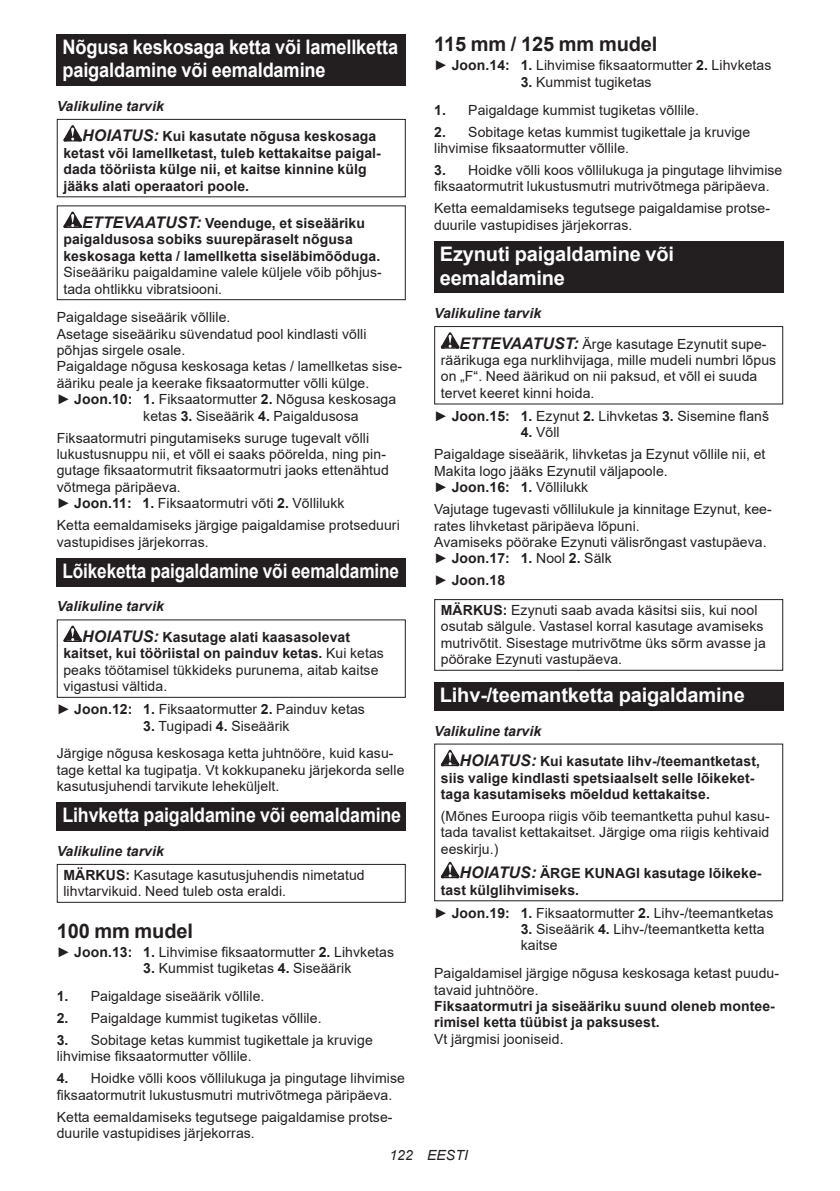
<style>
.page{position:relative;width:840px;height:1191px;background:#fff}
.page>*{position:absolute;margin:0;border:0;box-sizing:border-box;transform-origin:0 0}
.t1{font:700 20px/23.4px "Arial";letter-spacing:-.01em;color:#fff}
.t2{font:700 20px/23.4px "Arial";letter-spacing:-.01em;color:#fff;scale:.91 1}
.t3{font:700 20px "Arial";letter-spacing:-.01em;color:#fff;scale:.86 1}
.t4{font:700 20px "Arial";letter-spacing:-.01em;color:#fff;scale:.89 1}
.t5{font:700 20px "Arial";letter-spacing:-.01em;color:#231f20}
.t6{font:14px/16.4px "Arial";letter-spacing:.005em;color:#231f20}
.t7{font:700 14px/16.4px "Arial";letter-spacing:.005em;color:#231f20}
.t8{font:italic 14px "Arial";letter-spacing:.005em;color:#231f20}
.s1{font-style:italic}
.s2{font-style:italic;font-size:16px}
.s3{font-weight:700}
.s4{font-weight:700;font-style:italic}
.s5{font-weight:700;font-style:italic;font-size:16px}
</style>
<div class="page">
<div style="left:57px;top:34px;width:348px;height:52px;background:#231f20"></div>
<svg style="left:63px;top:125px;width:19px;height:16px"></svg>
<div style="left:57px;top:119px;width:348px;height:78px;border:1px solid #231f20"></div>
<svg style="left:63px;top:212px;width:19px;height:16px"></svg>
<div style="left:57px;top:205px;width:348px;height:95px;border:1px solid #231f20"></div>
<div style="left:57px;top:558px;width:348px;height:28px;background:#231f20"></div>
<svg style="left:63px;top:625px;width:19px;height:17px"></svg>
<div style="left:57px;top:619px;width:348px;height:79px;border:1px solid #231f20"></div>
<div style="left:57px;top:802px;width:348px;height:29px;background:#231f20"></div>
<div style="left:57px;top:864px;width:348px;height:38px;border:1px solid #231f20"></div>
<div style="left:434px;top:241px;width:348px;height:52px;background:#231f20"></div>
<svg style="left:440px;top:332px;width:19px;height:17px"></svg>
<div style="left:434px;top:326px;width:348px;height:78px;border:1px solid #231f20"></div>
<div style="left:434px;top:599px;width:348px;height:72px;border:1px solid #231f20"></div>
<div style="left:434px;top:682px;width:348px;height:28px;background:#231f20"></div>
<svg style="left:440px;top:750px;width:19px;height:16px"></svg>
<svg style="left:440px;top:862px;width:19px;height:16px"></svg>
<h1 class="t2" style="left:62px;top:36px;width:370px">Nõgusa keskosaga ketta või lamellketta paigaldamine või eemaldamine</h1>
<p class="t7" style="left:82px;top:91px;width:295px;line-height:30.6px;text-indent:-25px"><span class="s1">Valikuline tarvik<br></span><span class="s2">HOIATUS:</span> Kui kasutate nõgusa keskosaga</p>
<p class="t7" style="left:63px;top:145px;width:319px">ketast või lamellketast, tuleb kettakaitse paigal&shy;dada tööriista külge nii, et kaitse kinnine külg jääks alati operaatori poole.</p>
<p class="t7" style="left:63px;top:215px;width:318px;text-indent:19px"><span class="s2">ETTEVAATUST:</span> Veenduge, et siseääriku paigaldusosa sobiks suurepäraselt nõgusa keskosaga ketta / lamellketta siseläbimõõduga.</p>
<p class="t6" style="left:63px;top:264px;width:319px">Siseääriku paigaldamine valele küljele võib põhjus&shy;tada ohtlikku vibratsiooni.</p>
<p class="t6" style="left:57px;top:309px;width:175px">Paigaldage siseäärik võllile.</p>
<p class="t6" style="left:57px;top:325px;width:311px">Asetage siseääriku süvendatud pool kindlasti võlli</p>
<p class="t6" style="left:57px;top:342px;width:130px">põhjas sirgele osale.</p>
<p class="t6" style="left:57px;top:358px;width:347px">Paigaldage nõgusa keskosaga ketas / lamellketas sise-</p>
<p class="t6" style="left:57px;top:374px;width:314px">ääriku peale ja keerake fiksaatormutter võlli külge.</p>
<p class="t6" style="left:57px;top:391px;width:341px">► <span class="s3">Joon.10: 1.</span> Fiksaatormutter <span class="s3">2.</span> Nõgusa keskosaga</p>
<p class="t6" style="left:143px;top:407px;width:217px">ketas <span class="s3">3.</span> Siseäärik <span class="s3">4.</span> Paigaldusosa</p>
<p class="t6" style="left:57px;top:429px;width:333px">Fiksaatormutri pingutamiseks suruge tugevalt võlli lukustusnuppu nii, et võll ei saaks pöörelda, ning pin&shy;gutage fiksaatormutrit fiksaatormutri jaoks ettenähtud võtmega päripäeva.<br>► <span class="s3">Joon.11: 1.</span> Fiksaatormutri võti <span class="s3">2.</span> Võllilukk</p>
<p class="t6" style="left:57px;top:517px;width:344px">Ketta eemaldamiseks järgige paigaldamise protseduuri vastupidises järjekorras.</p>
<h1 class="t3" style="left:62px;top:557px;width:393px">Lõikeketta paigaldamine või eemaldamine</h1>
<p class="t7" style="left:82px;top:591px;width:269px;line-height:30.6px;text-indent:-25px"><span class="s1">Valikuline tarvik<br></span><span class="s2">HOIATUS:</span> Kasutage alati kaasasolevat</p>
<p class="t6" style="left:63px;top:645px;width:322px"><span class="s3">kaitset, kui tööriistal on painduv ketas.</span> Kui ketas peaks töötamisel tükkideks purunema, aitab kaitse vigastusi vältida.</p>
<p class="t6" style="left:57px;top:701px;width:309px">► <span class="s3">Joon.12: 1.</span> Fiksaatormutter <span class="s3">2.</span> Painduv ketas</p>
<p class="t6" style="left:57px;top:711px;width:338px;line-height:27.8px;text-indent:86px"><span class="s3">3.</span> Tugipadi <span class="s3">4.</span> Siseäärik<br>Järgige nõgusa keskosaga ketta juhtnööre, kuid kasu-</p>
<p class="t6" style="left:57px;top:761px;width:349px">tage kettal ka tugipatja. Vt kokkupaneku järjekorda selle kasutusjuhendi tarvikute leheküljelt.</p>
<h1 class="t4" style="left:62px;top:801px;width:382px">Lihvketta paigaldamine või eemaldamine</h1>
<p class="t6" style="left:63px;top:839px;width:302px;line-height:23.8px;text-indent:-7px"><span class="s4">Valikuline tarvik<br></span><span class="s3">MÄRKUS:</span> Kasutage kasutusjuhendis nimetatud</p>
<p class="t6" style="left:63px;top:883px;width:224px">lihvtarvikuid. Need tuleb osta eraldi.</p>
<h1 class="t5" style="left:57px;top:916px;width:138px">100 mm mudel</h1>
<p class="t6" style="left:57px;top:943px;width:338px">► <span class="s3">Joon.13: 1.</span> Lihvimise fiksaatormutter <span class="s3">2.</span> Lihvketas</p>
<p class="t6" style="left:143px;top:960px;width:209px"><span class="s3">3.</span> Kummist tugiketas <span class="s3">4.</span> Siseäärik</p>
<p class="t6" style="left:57px;top:987px;width:209px"><span class="s3">1.</span> Paigaldage siseäärik võllile.</p>
<p class="t6" style="left:57px;top:1009px;width:266px"><span class="s3">2.</span> Paigaldage kummist tugiketas võllile.</p>
<p class="t6" style="left:57px;top:1031px;width:317px"><span class="s3">3.</span> Sobitage ketas kummist tugikettale ja kruvige lihvimise fiksaatormutter võllile.</p>
<p class="t6" style="left:57px;top:1070px;width:349px"><span class="s3">4.</span> Hoidke võlli koos võllilukuga ja pingutage lihvimise fiksaatormutrit lukustusmutri mutrivõtmega päripäeva.</p>
<p class="t6" style="left:57px;top:1108px;width:337px">Ketta eemaldamiseks tegutsege paigaldamise protse&shy;duurile vastupidises järjekorras.</p>
<h1 class="t5" style="left:434px;top:30px;width:224px">115 mm / 125 mm mudel</h1>
<p class="t6" style="left:434px;top:57px;width:338px">► <span class="s3">Joon.14: 1.</span> Lihvimise fiksaatormutter <span class="s3">2.</span> Lihvketas</p>
<p class="t6" style="left:520px;top:74px;width:132px"><span class="s3">3.</span> Kummist tugiketas</p>
<p class="t6" style="left:434px;top:101px;width:266px"><span class="s3">1.</span> Paigaldage kummist tugiketas võllile.</p>
<p class="t6" style="left:434px;top:123px;width:317px"><span class="s3">2.</span> Sobitage ketas kummist tugikettale ja kruvige lihvimise fiksaatormutter võllile.</p>
<p class="t6" style="left:434px;top:162px;width:349px"><span class="s3">3.</span> Hoidke võlli koos võllilukuga ja pingutage lihvimise fiksaatormutrit lukustusmutri mutrivõtmega päripäeva.</p>
<p class="t6" style="left:434px;top:200px;width:337px">Ketta eemaldamiseks tegutsege paigaldamise protse&shy;duurile vastupidises järjekorras.</p>
<h1 class="t1" style="left:439px;top:243px;width:236px">Ezynuti paigaldamine või eemaldamine</h1>
<p class="t6" style="left:459px;top:298px;width:308px;line-height:30.6px;text-indent:-25px"><span class="s4">Valikuline tarvik<br></span><span class="s5">ETTEVAATUST:</span> Ärge kasutage Ezynutit supe-</p>
<p class="t6" style="left:440px;top:352px;width:337px">räärikuga ega nurklihvijaga, mille mudeli numbri lõpus on „F“. Need äärikud on nii paksud, et võll ei suuda tervet keeret kinni hoida.</p>
<p class="t6" style="left:434px;top:408px;width:336px">► <span class="s3">Joon.15: 1.</span> Ezynut <span class="s3">2.</span> Lihvketas <span class="s3">3.</span> Sisemine flanš</p>
<p class="t6" style="left:434px;top:421px;width:332px;line-height:22px;text-indent:86px"><span class="s3">4.</span> Võll<br>Paigaldage siseäärik, lihvketas ja Ezynut võllile nii, et</p>
<p class="t6" style="left:434px;top:462px;width:235px">Makita logo jääks Ezynutil väljapoole. ► <span class="s3">Joon.16: 1.</span> Võllilukk</p>
<p class="t6" style="left:434px;top:501px;width:339px">Vajutage tugevasti võllilukule ja kinnitage Ezynut, kee&shy;rates lihvketast päripäeva lõpuni.<br>Avamiseks pöörake Ezynuti välisrõngast vastupäeva. ► <span class="s3">Joon.17: 1.</span> Nool <span class="s3">2.</span> Sälk</p>
<p class="t6" style="left:440px;top:565px;width:318px;line-height:29.6px;text-indent:-7px">► <span class="s3">Joon.18<br>MÄRKUS:</span> Ezynuti saab avada käsitsi siis, kui nool</p>
<p class="t6" style="left:440px;top:618px;width:326px">osutab sälgule. Vastasel korral kasutage avamiseks mutrivõtit. Sisestage mutrivõtme üks sõrm avasse ja pöörake Ezynuti vastupäeva.</p>
<h1 class="t1" style="left:439px;top:683px;width:306px">Lihv-/teemantketta paigaldamine</h1>
<p class="t7" style="left:459px;top:715px;width:302px;line-height:30.6px;text-indent:-25px"><span class="s1">Valikuline tarvik<br></span><span class="s2">HOIATUS:</span> Kui kasutate lihv-/teemantketast,</p>
<p class="t7" style="left:440px;top:769px;width:315px">siis valige kindlasti spetsiaalselt selle lõikeket&shy;taga kasutamiseks mõeldud kettakaitse.</p>
<p class="t6" style="left:440px;top:808px;width:330px;text-align:justify">(Mõnes Euroopa riigis võib teemantketta puhul kasu&shy;tada tavalist kettakaitset. Järgige oma riigis kehtivaid eeskirju.)</p>
<p class="t7" style="left:440px;top:865px;width:322px;text-indent:19px"><span class="s2">HOIATUS:</span> ÄRGE KUNAGI kasutage lõikeke&shy;tast külglihvimiseks.</p>
<p class="t6" style="left:434px;top:904px;width:340px">► <span class="s3">Joon.19: 1.</span> Fiksaatormutter <span class="s3">2.</span> Lihv-/teemantketas</p>
<p class="t6" style="left:520px;top:920px;width:245px"><span class="s3">3.</span> Siseäärik <span class="s3">4.</span> Lihv-/teemantketta ketta kaitse</p>
<p class="t6" style="left:434px;top:965px;width:346px">Paigaldamisel järgige nõgusa keskosaga ketast puudu&shy;tavaid juhtnööre.</p>
<p class="t7" style="left:434px;top:998px;width:342px">Fiksaatormutri ja siseääriku suund oleneb montee&shy;rimisel ketta tüübist ja paksusest.</p>
<p class="t6" style="left:434px;top:1030px;width:131px">Vt järgmisi jooniseid.</p>
<p class="t8" style="left:389px;top:1146px;width:80px">122 EESTI</p>
</div>
